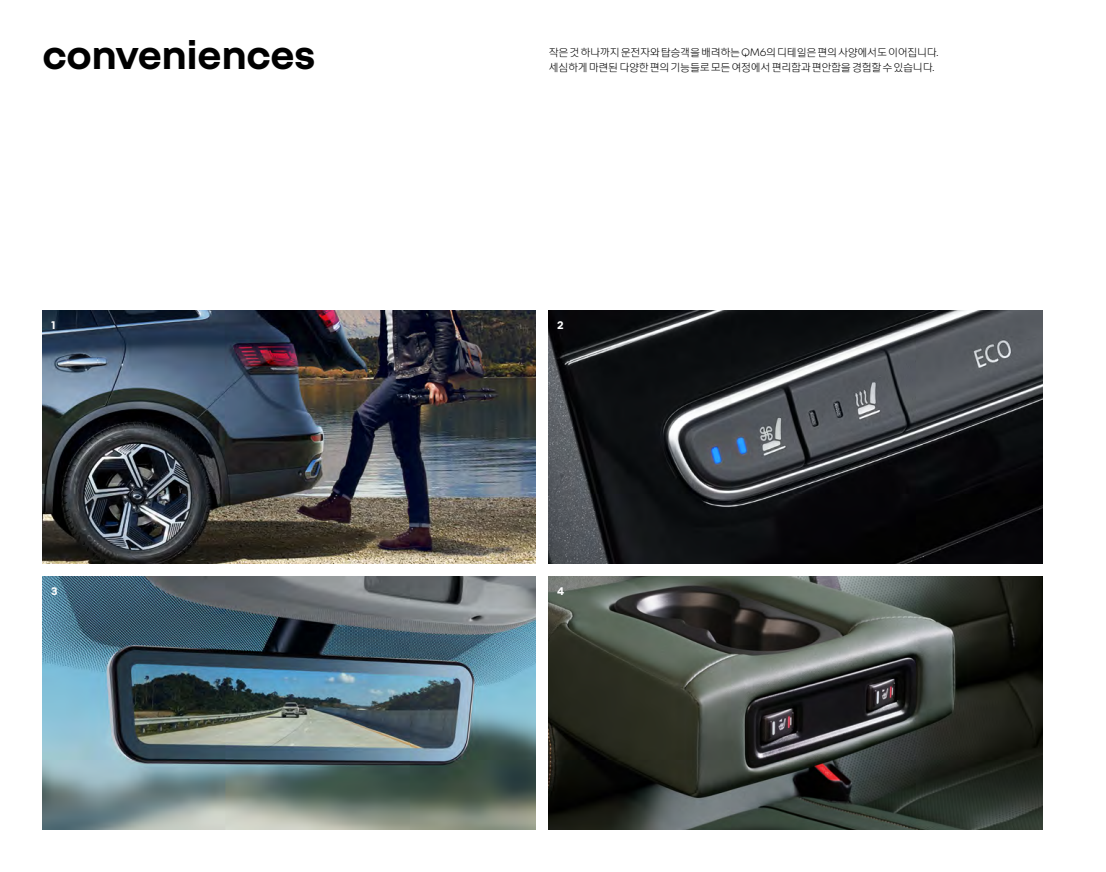
<style>
.page{position:relative;width:1106px;height:872px;background:#fff}
.page>*{position:absolute;margin:0;border:0;box-sizing:border-box;transform-origin:0 0}
.t1{font:42px "Nouvel R Variable";letter-spacing:-.01em;color:#000}
.t2{font:300 12px/15px "Nouvel RKR";letter-spacing:-.03em;color:#000}
.t3{font:700 12px "Nouvel RKR";color:#fff}
</style>
<div class="page">
<img style="left:43px;top:311px;width:493px;height:253px">
<img style="left:549px;top:311px;width:493px;height:253px">
<img style="left:43px;top:576px;width:493px;height:253px">
<img style="left:549px;top:576px;width:493px;height:253px">
<h1 class="t1" style="left:43px;top:29px;width:274px">conveniences</h1>
<p class="t3" style="left:51px;top:317px;width:6px">1</p>
<p class="t3" style="left:51px;top:583px;width:8px">3</p>
<p class="t2" style="left:548px;top:44px;width:391px">작은 것 하나까지 운전자와 탑승객을 배려하는 QM6의 디테일은 편의 사양에서도 이어집니다. 세심하게 마련된 다양한 편의 기능들로 모든 여정에서 편리함과 편안함을 경험할 수 있습니다.</p>
<p class="t3" style="left:557px;top:317px;width:8px">2</p>
<p class="t3" style="left:557px;top:583px;width:9px">4</p>
</div>
